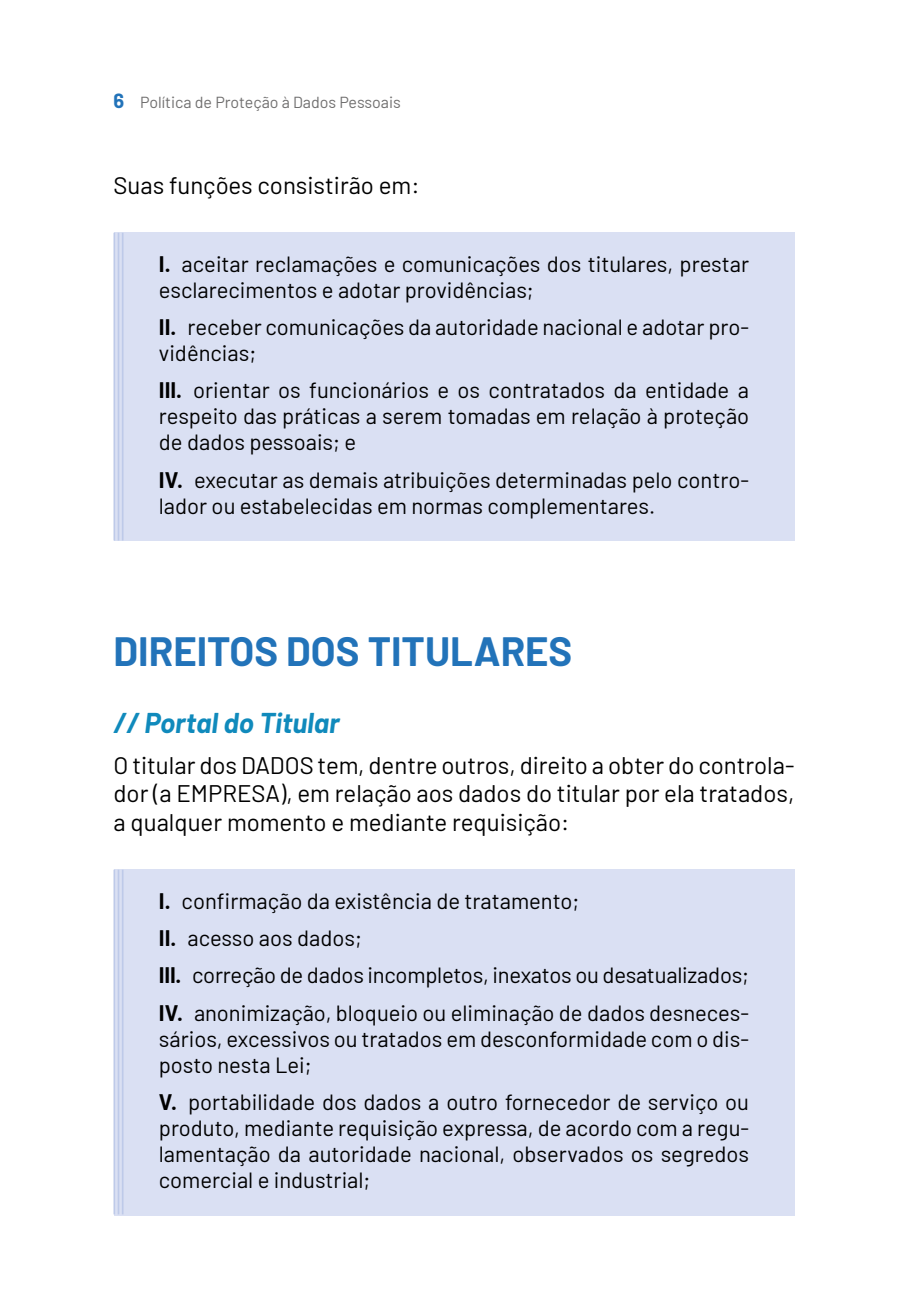
<style>
.page{position:relative;width:908px;height:1304px;background:#fff}
.page>*{position:absolute;margin:0;border:0;box-sizing:border-box;transform-origin:0 0}
.t1{font:700 40px "Barlow";color:#2273b9}
.t2{font:italic 700 28px "Barlow";color:#108abc}
.t3{font:24px/28.8px "Barlow";color:#000;text-align:justify}
.t4{font:22px/26px "Barlow";color:#000}
.t5{font:16px "Barlow";color:#706f6f}
.s1{font-weight:700;font-size:20px;color:#2273b9}
.s2{font-weight:700}
</style>
<div class="page">
<div style="left:113px;top:233px;width:681px;height:92px;background:#dae0f3"></div>
<div style="left:113px;top:296px;width:681px;height:92px;background:#dae0f3"></div>
<div style="left:113px;top:359px;width:681px;height:118px;background:#dae0f3"></div>
<div style="left:113px;top:449px;width:681px;height:92px;background:#dae0f3"></div>
<div style="left:113px;top:870px;width:681px;height:66px;background:#dae0f3"></div>
<div style="left:113px;top:907px;width:681px;height:66px;background:#dae0f3"></div>
<div style="left:113px;top:944px;width:681px;height:66px;background:#dae0f3"></div>
<div style="left:113px;top:982px;width:681px;height:118px;background:#dae0f3"></div>
<div style="left:113px;top:1071px;width:681px;height:144px;background:#dae0f3"></div>
<hr style="left:122px;top:233px;width:1px;height:308px;background:#becae9">
<hr style="left:118px;top:233px;width:1px;height:308px;background:#becae9">
<hr style="left:113px;top:233px;width:2px;height:308px;background:#becae9">
<hr style="left:122px;top:870px;width:1px;height:344px;background:#becae9">
<hr style="left:118px;top:870px;width:1px;height:344px;background:#becae9">
<hr style="left:113px;top:870px;width:2px;height:344px;background:#becae9">
<p class="t5" style="left:113px;top:91px;width:289px"><span class="s1">6</span> Política de Proteção à Dados Pessoais</p>
<p class="t3" style="left:113px;top:169px;width:307px">Suas funções consistirão em:</p>
<p class="t4" style="left:159px;top:249px;width:591px"><span class="s2">I.</span> aceitar reclamações e comunicações dos titulares, prestar esclarecimentos e adotar providências;</p>
<p class="t4" style="left:159px;top:312px;width:591px"><span class="s2">II.</span> receber comunicações da autoridade nacional e adotar pro&shy;vidências;</p>
<p class="t4" style="left:159px;top:376px;width:591px;text-align:justify"><span class="s2">III.</span> orientar os funcionários e os contratados da entidade a respeito das práticas a serem tomadas em relação à proteção de dados pessoais; e</p>
<p class="t4" style="left:159px;top:465px;width:591px"><span class="s2">IV.</span> executar as demais atribuições determinadas pelo contro&shy;lador ou estabelecidas em normas complementares.</p>
<h1 class="t1" style="left:113px;top:622px;width:460px">DIREITOS DOS TITULARES</h1>
<p class="t2" style="left:113px;top:703px;width:227px">// Portal do Titular</p>
<p class="t3" style="left:113px;top:749px;width:682px">O titular dos DADOS tem, dentre outros, direito a obter do controla&shy;dor (a EMPRESA), em relação aos dados do titular por ela tratados, a qualquer momento e mediante requisição:</p>
<p class="t4" style="left:159px;top:880px;width:591px;line-height:37.4px"><span class="s2">I.</span> confirmação da existência de tratamento;<br><span class="s2">II.</span> acesso aos dados;<br><span class="s2">III.</span> correção de dados incompletos, inexatos ou desatualizados; <span class="s2">IV.</span> anonimização, bloqueio ou eliminação de dados desneces-</p>
<p class="t4" style="left:159px;top:1024px;width:591px">sários, excessivos ou tratados em desconformidade com o dis&shy;posto nesta Lei;</p>
<p class="t4" style="left:159px;top:1087px;width:591px;text-align:justify"><span class="s2">V.</span> portabilidade dos dados a outro fornecedor de serviço ou produto, mediante requisição expressa, de acordo com a regu&shy;lamentação da autoridade nacional, observados os segredos comercial e industrial;</p>
</div>
